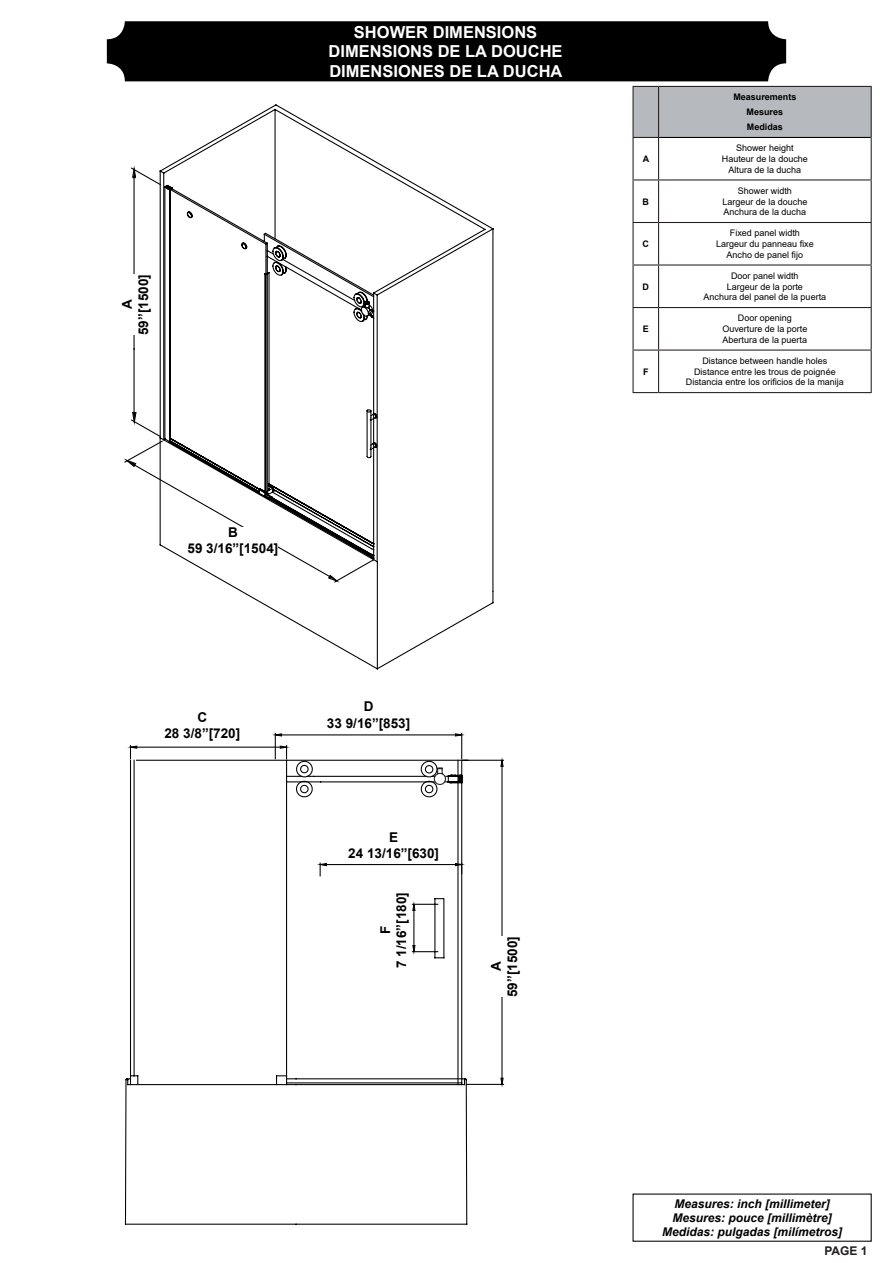
<style>
.page{position:relative;width:893px;height:1263px;background:#fff}
.page>*{position:absolute;margin:0;border:0;box-sizing:border-box;transform-origin:0 0}
.t1{font:700 16.5px "Arial";color:#fff}
.t2{font:700 13.5px "Arial";color:#000}
.t3{font:italic 700 12px "Arial";color:#000}
.t4{font:700 12px "Arial";color:#231f20}
.t5{font:9px "Arial";color:#000}
.t6{font:700 9px "Arial";color:#000}
</style>
<div class="page">
<svg style="left:124px;top:757px;width:380px;height:468px"></svg>
<svg style="left:274px;top:970px;width:194px;height:116px"></svg>
<svg style="left:242px;top:592px;width:252px;height:78px"></svg>
<svg style="left:167px;top:104px;width:327px;height:488px"></svg>
<svg style="left:123px;top:458px;width:7px;height:6px"></svg>
<svg style="left:130px;top:167px;width:245px;height:417px"></svg>
<svg style="left:131px;top:165px;width:36px;height:275px"></svg>
<div style="left:107px;top:21px;width:679px;height:60px;background:#000;border-radius:18px"></div>
<div style="left:122px;top:274px;width:26px;height:61px;background:#fff"></div>
<div style="left:188px;top:527px;width:90px;height:26px;background:#fff"></div>
<div style="left:491px;top:936px;width:26px;height:61px;background:#fff"></div>
<hr style="left:658px;top:138px;width:1px;height:41px;background:#231f20">
<hr style="left:658px;top:180px;width:1px;height:42px;background:#231f20">
<hr style="left:658px;top:223px;width:1px;height:41px;background:#231f20">
<hr style="left:658px;top:266px;width:1px;height:41px;background:#231f20">
<hr style="left:658px;top:308px;width:1px;height:41px;background:#231f20">
<hr style="left:658px;top:351px;width:1px;height:41px;background:#231f20">
<hr style="left:659px;top:86px;width:213px;height:1px;background:#231f20">
<hr style="left:871px;top:87px;width:1px;height:50px;background:#231f20">
<div style="left:632px;top:86px;width:239px;height:52px;background:#b6b9bd"></div>
<hr style="left:632px;top:138px;width:2px;height:41px;background:#231f20">
<hr style="left:871px;top:137px;width:1px;height:42px;background:#231f20">
<svg style="left:632px;top:179px;width:27px;height:1px"></svg>
<hr style="left:632px;top:180px;width:2px;height:42px;background:#231f20">
<hr style="left:659px;top:179px;width:213px;height:1px;background:#231f20">
<hr style="left:871px;top:180px;width:1px;height:42px;background:#231f20">
<svg style="left:632px;top:222px;width:27px;height:1px"></svg>
<hr style="left:632px;top:223px;width:2px;height:41px;background:#231f20">
<hr style="left:659px;top:222px;width:213px;height:1px;background:#231f20">
<hr style="left:871px;top:223px;width:1px;height:41px;background:#231f20">
<hr style="left:632px;top:264px;width:27px;height:2px;background:#231f20">
<hr style="left:632px;top:266px;width:2px;height:41px;background:#231f20">
<hr style="left:659px;top:264px;width:213px;height:2px;background:#231f20">
<hr style="left:871px;top:266px;width:1px;height:41px;background:#231f20">
<svg style="left:632px;top:307px;width:27px;height:1px"></svg>
<hr style="left:632px;top:308px;width:2px;height:41px;background:#231f20">
<hr style="left:659px;top:307px;width:213px;height:1px;background:#231f20">
<hr style="left:871px;top:308px;width:1px;height:41px;background:#231f20">
<hr style="left:632px;top:349px;width:27px;height:2px;background:#231f20">
<hr style="left:632px;top:351px;width:2px;height:41px;background:#231f20">
<hr style="left:659px;top:349px;width:213px;height:2px;background:#231f20">
<hr style="left:871px;top:351px;width:1px;height:41px;background:#231f20">
<svg style="left:632px;top:392px;width:27px;height:1px"></svg>
<hr style="left:659px;top:392px;width:213px;height:1px;background:#231f20">
<hr style="left:659px;top:137px;width:212px;height:1px;background:#000">
<svg style="left:124px;top:732px;width:344px;height:238px"></svg>
<p class="t1" style="left:354px;top:20px;width:185px">SHOWER DIMENSIONS</p>
<p class="t1" style="left:329px;top:40px;width:236px">DIMENSIONS DE LA DOUCHE</p>
<p class="t1" style="left:329px;top:60px;width:235px">DIMENSIONES DE LA DUCHA</p>
<p class="t2" style="left:134px;top:335px;width:62px;rotate:-90deg">59”[1500]</p>
<p class="t2" style="left:118px;top:309px;width:11px;rotate:-90deg">A</p>
<p class="t2" style="left:228px;top:523px;width:11px">B</p>
<p class="t2" style="left:188px;top:539px;width:92px">59 3/16”[1504]</p>
<p class="t2" style="left:197px;top:707px;width:11px">C</p>
<p class="t2" style="left:164px;top:723px;width:77px">28 3/8”[720]</p>
<p class="t2" style="left:364px;top:697px;width:11px">D</p>
<p class="t2" style="left:327px;top:713px;width:85px">33 9/16”[853]</p>
<p class="t2" style="left:389px;top:828px;width:11px">E</p>
<p class="t2" style="left:348px;top:844px;width:92px">24 13/16”[630]</p>
<p class="t2" style="left:392px;top:968px;width:77px;rotate:-90deg">7 1/16”[180]</p>
<p class="t2" style="left:376px;top:934px;width:10px;rotate:-90deg">F</p>
<p class="t2" style="left:503px;top:997px;width:62px;rotate:-90deg">59”[1500]</p>
<p class="t2" style="left:487px;top:971px;width:11px;rotate:-90deg">A</p>
<p class="t6" style="left:643px;top:152px;width:8px">A</p>
<p class="t6" style="left:643px;top:195px;width:8px">B</p>
<p class="t6" style="left:643px;top:238px;width:8px">C</p>
<p class="t6" style="left:643px;top:280px;width:8px">D</p>
<p class="t6" style="left:643px;top:323px;width:8px">E</p>
<p class="t6" style="left:643px;top:365px;width:7px">F</p>
<p class="t6" style="left:733px;top:91px;width:65px">Measurements</p>
<p class="t6" style="left:747px;top:106px;width:38px">Mesures</p>
<p class="t6" style="left:747px;top:121px;width:38px">Medidas</p>
<p class="t5" style="left:736px;top:142px;width:59px">Shower height</p>
<p class="t5" style="left:722px;top:153px;width:88px">Hauteur de la douche</p>
<p class="t5" style="left:729px;top:163px;width:74px">Altura de la ducha</p>
<p class="t5" style="left:738px;top:184px;width:56px">Shower width</p>
<p class="t5" style="left:722px;top:195px;width:87px">Largeur de la douche</p>
<p class="t5" style="left:724px;top:206px;width:84px">Anchura de la ducha</p>
<p class="t5" style="left:730px;top:227px;width:72px">Fixed panel width</p>
<p class="t5" style="left:716px;top:238px;width:99px">Largeur du panneau fixe</p>
<p class="t5" style="left:727px;top:248px;width:78px">Ancho de panel fijo</p>
<p class="t5" style="left:731px;top:269px;width:69px">Door panel width</p>
<p class="t5" style="left:727px;top:280px;width:78px">Largeur de la porte</p>
<p class="t5" style="left:704px;top:291px;width:124px">Anchura del panel de la puerta</p>
<p class="t5" style="left:738px;top:312px;width:56px">Door opening</p>
<p class="t5" style="left:722px;top:323px;width:87px">Ouverture de la porte</p>
<p class="t5" style="left:723px;top:333px;width:86px">Abertura de la puerta</p>
<p class="t5" style="left:702px;top:354px;width:127px">Distance between handle holes</p>
<p class="t5" style="left:694px;top:365px;width:143px">Distance entre les trous de poignée</p>
<p class="t5" style="left:686px;top:376px;width:160px">Distancia entre los orificios de la manija</p>
<p class="t3" style="left:674px;top:1195px;width:157px">Measures: inch [millimeter]</p>
<p class="t3" style="left:672px;top:1210px;width:161px">Mesures: pouce [millimètre]</p>
<p class="t3" style="left:662px;top:1224px;width:182px">Medidas: pulgadas [milímetros]</p>
<h3 class="t4" style="left:824px;top:1242px;width:45px">PAGE 1</h3>
</div>
